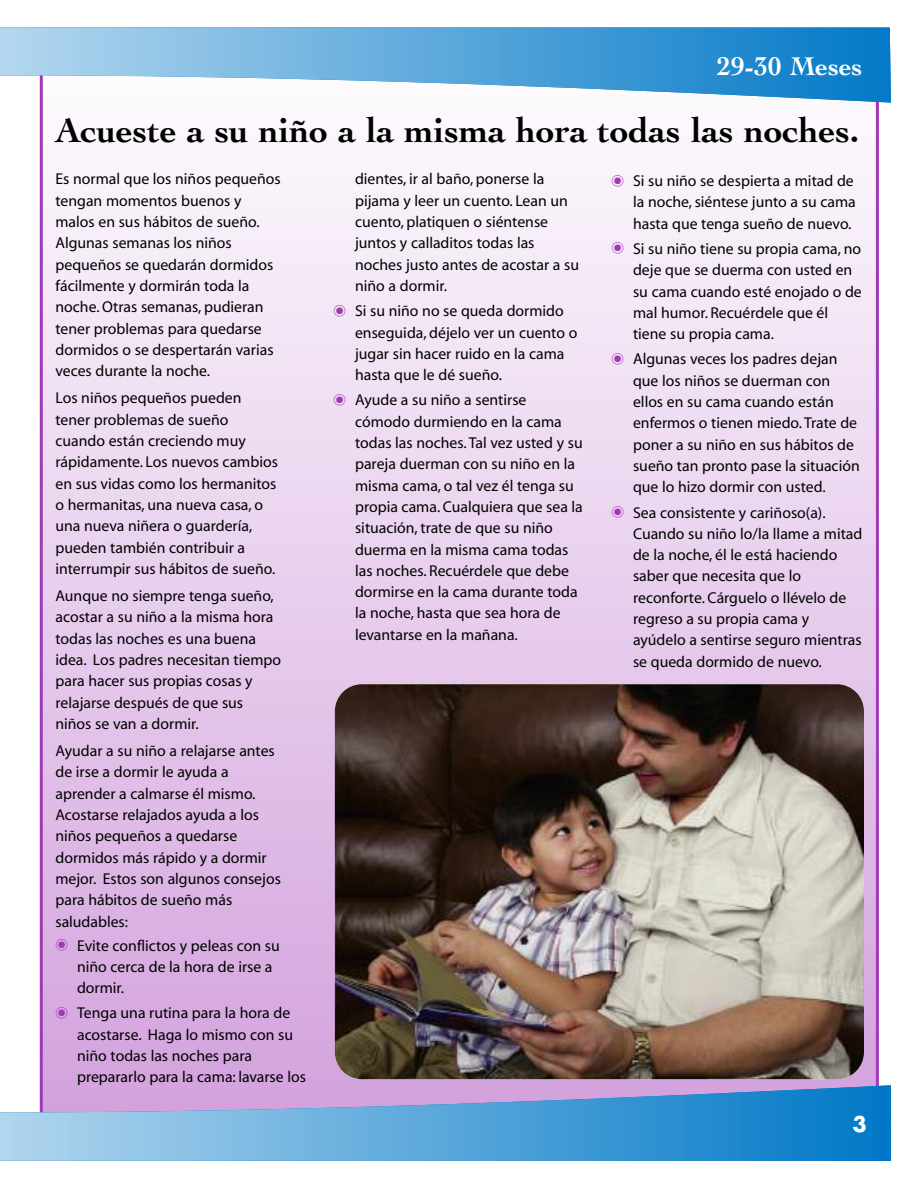
<style>
.page{position:relative;width:918px;height:1188px;background:#fff}
.page>*{position:absolute;margin:0;border:0;box-sizing:border-box;transform-origin:0 0}
.t1{font:700 36px "Cochin";color:#000}
.t2{font:700 27px "Cochin";color:#fff}
.t3{font:700 21px "Futura";color:#fff}
.t4{font:15.75px/21.3px "Myriad";color:#000}
</style>
<div class="page">
<div style="left:43px;top:44px;width:833px;height:1087px;background:linear-gradient(to bottom,#fffeff,#d2a0dc)"></div>
<svg style="left:0;top:27px;width:891px;height:76px"></svg>
<svg style="left:0;top:1085px;width:891px;height:76px;background:#6fa3da"></svg>
<img style="left:335px;top:684px;width:529px;height:395px;border-radius:27px">
<svg style="left:56px;top:939px;width:11px;height:12px"></svg>
<svg style="left:56px;top:1007px;width:11px;height:11px"></svg>
<svg style="left:334px;top:305px;width:11px;height:11px"></svg>
<svg style="left:334px;top:394px;width:11px;height:11px"></svg>
<svg style="left:612px;top:175px;width:11px;height:11px"></svg>
<svg style="left:612px;top:243px;width:11px;height:11px"></svg>
<svg style="left:612px;top:353px;width:11px;height:11px"></svg>
<svg style="left:612px;top:506px;width:11px;height:12px"></svg>
<h2 class="t2" style="left:717px;top:55px;width:147px">29-30 Meses</h2>
<h1 class="t1" style="left:56px;top:116px;width:806px">Acueste a su niño a la misma hora todas las noches.</h1>
<p class="t4" style="left:55px;top:170px;width:227px">Es normal que los niños pequeños tengan momentos buenos y malos en sus hábitos de sueño.<br>Algunas semanas los niños pequeños se quedarán dormidos fácilmente y dormirán toda la noche. Otras semanas, pudieran tener problemas para quedarse dormidos o se despertarán varias veces durante la noche.</p>
<p class="t4" style="left:55px;top:389px;width:224px">Los niños pequeños pueden tener problemas de sueño cuando están creciendo muy rápidamente. Los nuevos cambios en sus vidas como los hermanitos o hermanitas, una nueva casa, o una nueva niñera o guardería, pueden también contribuir a interrumpir sus hábitos de sueño.</p>
<p class="t4" style="left:55px;top:587px;width:227px">Aunque no siempre tenga sueño, acostar a su niño a la misma hora todas las noches es una buena idea. Los padres necesitan tiempo para hacer sus propias cosas y relajarse después de que sus niños se van a dormir.</p>
<p class="t4" style="left:55px;top:742px;width:227px">Ayudar a su niño a relajarse antes de irse a dormir le ayuda a aprender a calmarse él mismo.<br>Acostarse relajados ayuda a los niños pequeños a quedarse dormidos más rápido y a dormir mejor. Estos son algunos consejos para hábitos de sueño más saludables:</p>
<p class="t4" style="left:77px;top:936px;width:204px">Evite conflictos y peleas con su niño cerca de la hora de irse a dormir.</p>
<p class="t4" style="left:77px;top:1004px;width:230px">Tenga una rutina para la hora de acostarse. Haga lo mismo con su niño todas las noches para prepararlo para la cama: lavarse los</p>
<p class="t4" style="left:355px;top:170px;width:226px">dientes, ir al baño, ponerse la pijama y leer un cuento. Lean un cuento, platiquen o siéntense juntos y calladitos todas las noches justo antes de acostar a su niño a dormir.</p>
<p class="t4" style="left:355px;top:302px;width:224px">Si su niño no se queda dormido enseguida, déjelo ver un cuento o jugar sin hacer ruido en la cama hasta que le dé sueño.</p>
<p class="t4" style="left:355px;top:391px;width:229px">Ayude a su niño a sentirse cómodo durmiendo en la cama todas las noches.Tal vez usted y su pareja duerman con su niño en la misma cama, o tal vez él tenga su propia cama. Cualquiera que sea la situación, trate de que su niño duerma en la misma cama todas las noches. Recuérdele que debe dormirse en la cama durante toda la noche, hasta que sea hora de levantarse en la mañana.</p>
<p class="t4" style="left:633px;top:172px;width:224px">Si su niño se despierta a mitad de la noche, siéntese junto a su cama hasta que tenga sueño de nuevo.</p>
<p class="t4" style="left:633px;top:239px;width:230px">Si su niño tiene su propia cama, no deje que se duerma con usted en su cama cuando esté enojado o de mal humor. Recuérdele que él tiene su propia cama.</p>
<p class="t4" style="left:633px;top:350px;width:228px">Algunas veces los padres dejan que los niños se duerman con ellos en su cama cuando están enfermos o tienen miedo.Trate de poner a su niño en sus hábitos de sueño tan pronto pase la situación que lo hizo dormir con usted.</p>
<p class="t4" style="left:633px;top:503px;width:231px">Sea consistente y cariñoso(a).<br>Cuando su niño lo/la llame a mitad de la noche, él le está haciendo saber que necesita que lo reconforte. Cárguelo o llévelo de regreso a su propia cama y ayúdelo a sentirse seguro mientras se queda dormido de nuevo.</p>
<h3 class="t3" style="left:853px;top:1114px;width:16px">3</h3>
</div>
